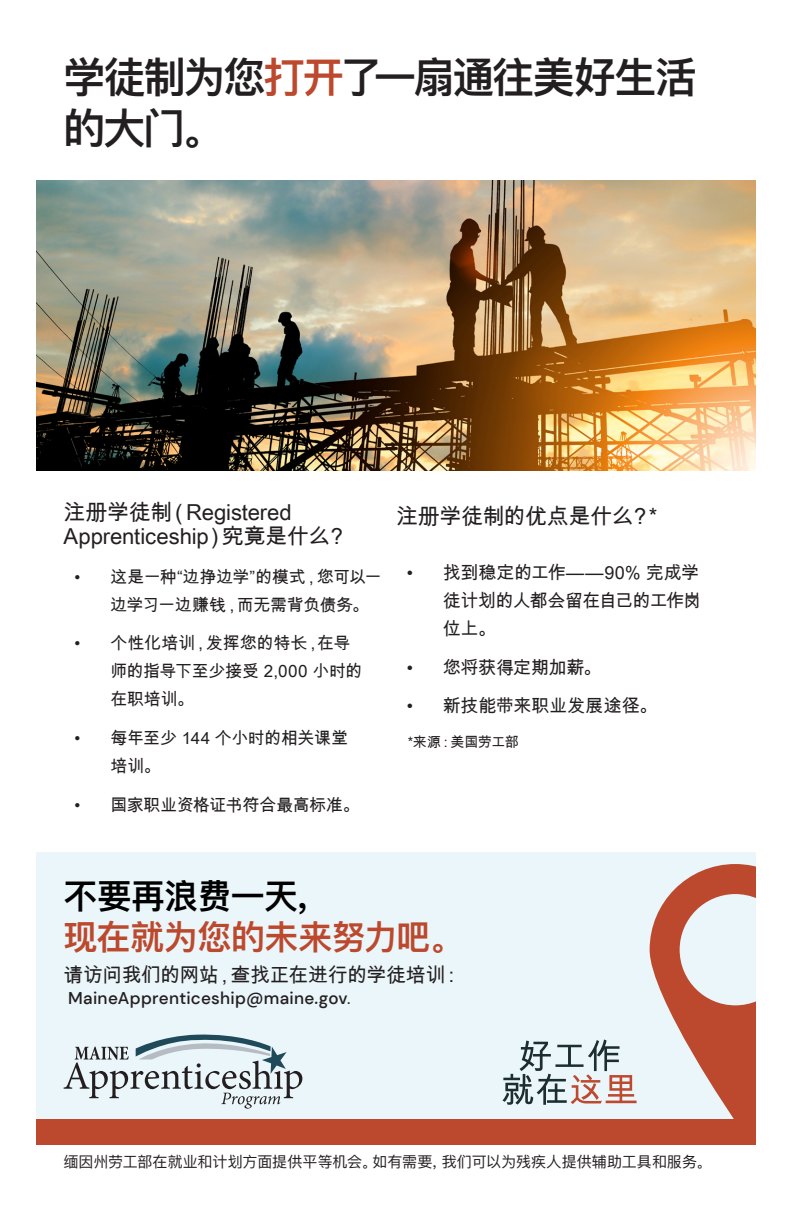
<style>
.page{position:relative;width:792px;height:1224px;background:#fff}
.page>*{position:absolute;margin:0;border:0;box-sizing:border-box;transform-origin:0 0}
.text{font:600 42px/50.4px "Ping Fang SC";letter-spacing:-.05em;color:#231f20}
.text-2{font:600 34px/40.8px "Ping Fang SC";letter-spacing:-.02em;color:#bc492d}
.Subhead{font:22px/24px "Arial Unicode MS";letter-spacing:-.005em;color:#231f20}
.text-3{font:20px "Arial Unicode MS";letter-spacing:-.025em;color:#231f20}
.t1{font:18px/28px "Arial Unicode MS";letter-spacing:-.015em;color:#231f20}
.t2{font:17px/28px "Arial Unicode MS";letter-spacing:-.02em;color:#231f20}
.text-4{font:500 17px "DM Sans";letter-spacing:.02em;color:#231f20}
.Subhead-2{font:15px "Ping Fang SC";letter-spacing:-.005em;color:#231f20}
.text-5{font:14px "Arial Unicode MS";letter-spacing:-.02em;color:#231f20}
.s1{color:#bc492d}
.s2{color:#000}
.s3{font-weight:400}
</style>
<div class="page">
<img style="left:36px;top:180px;width:720px;height:291px">
<div style="left:36px;top:852px;width:720px;height:288px;background:#ebf6fa"></div>
<svg style="left:64px;top:1035px;width:238px;height:74px"></svg>
<div style="left:36px;top:1119px;width:720px;height:25px;background:#bc492d"></div>
<svg style="left:650px;top:864px;width:106px;height:255px"></svg>
<svg style="left:502px;top:1040px;width:135px;height:65px"></svg>
<p class="text" style="left:64px;top:52px;width:635px">学徒制为您<span class="s1">打开</span>了一扇通往美好生活的大门。</p>
<p class="Subhead" style="left:64px;top:500px;width:286px">注册学徒制（Registered<br>Apprenticeship）究竟是什么？</p>
<p class="t2" style="left:110px;top:562px;width:272px;text-indent:-36px">• 这是一种“边挣边学”的模式，您可以一边学习一边赚钱，而无需背负债务。</p>
<p class="t2" style="left:110px;top:629px;width:254px;text-indent:-36px">• 个性化培训，发挥您的特长，在导师的指导下至少接受 2,000 小时的在职培训。</p>
<p class="t2" style="left:110px;top:724px;width:239px;text-indent:-36px">• 每年至少 144 个小时的相关课堂培训。</p>
<p class="t2" style="left:74px;top:791px;width:287px">• 国家职业资格证书符合最高标准。</p>
<p class="Subhead" style="left:396px;top:504px;width:263px">注册学徒制的优点是什么？*</p>
<p class="t1" style="left:443px;top:558px;width:260px;text-indent:-36px">• 找到稳定的工作——90% 完成学徒计划的人都会留在自己的工作岗位上。</p>
<p class="t1" style="left:407px;top:653px;width:196px">• 您将获得定期加薪。</p>
<p class="t1" style="left:407px;top:692px;width:252px">• 新技能带来职业发展途径。</p>
<p class="text-5" style="left:408px;top:732px;width:113px">*来源：美国劳工部</p>
<p class="text-2" style="left:64px;top:875px;width:401px"><span class="s2">不要再浪费一天，<br></span>现在就为您的未来努力吧。</p>
<p class="text-3" style="left:64px;top:960px;width:399px">请访问我们的网站，查找正在进行的学徒培训：</p>
<p class="text-4" style="left:68px;top:987px;width:284px">MaineApprenticeship@maine.gov<span class="s3">.</span></p>
<p class="Subhead-2" style="left:64px;top:1153px;width:649px">缅因州劳工部在就业和计划方面提供平等机会。如有需要，我们可以为残疾人提供辅助工具和服务。</p>
</div>
